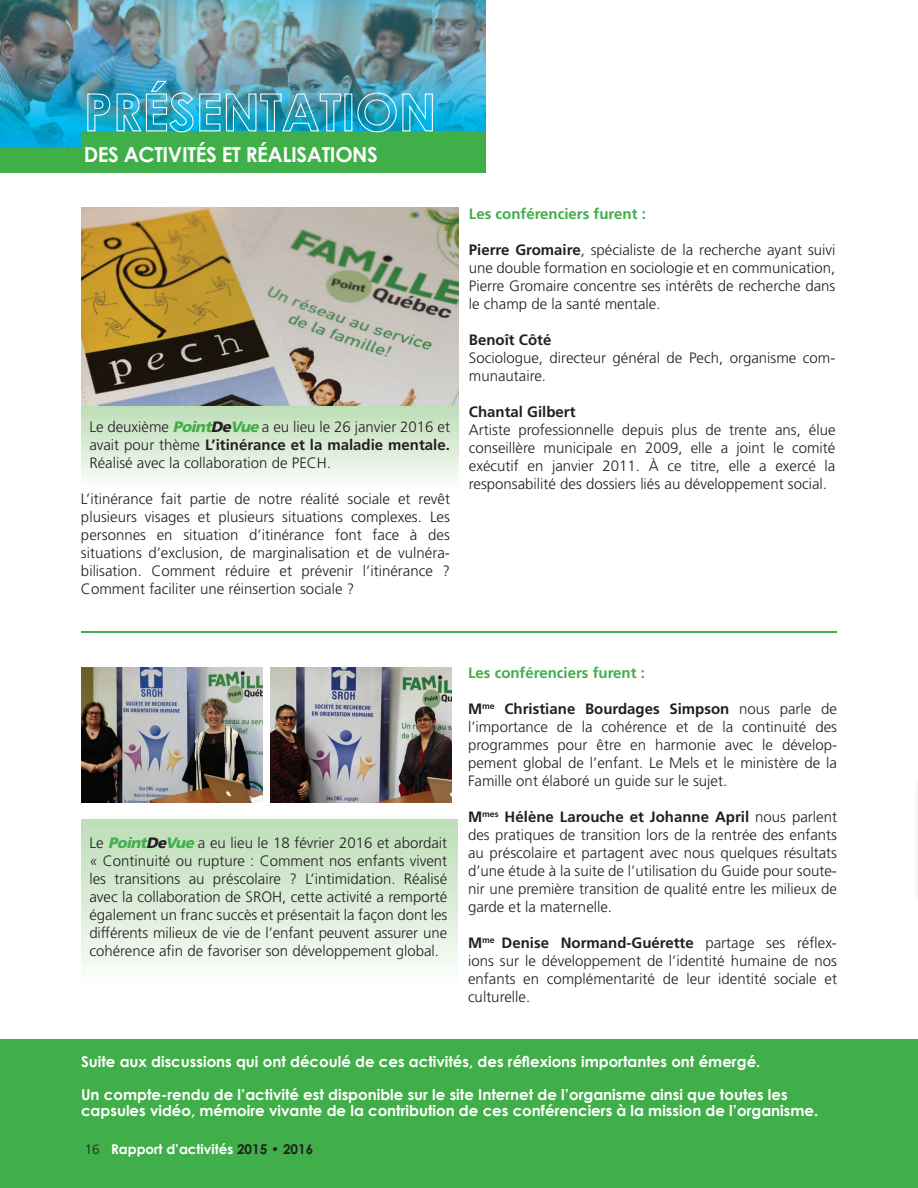
<style>
.page{position:relative;width:918px;height:1188px;background:#fff}
.page>*{position:absolute;margin:0;border:0;box-sizing:border-box;transform-origin:0 0}
.t1{font:700 20.7px "Century Gothic";letter-spacing:-.02em;color:#fff}
.t2{font:300 15px/18px "Frutiger";color:#231f20;text-align:justify}
.t3{font:700 15px/16.5px "Century Gothic";color:#fff}
.t4{font:700 15px "Frutiger";color:#40ae49}
.t5{font:700 15px "Frutiger";color:#231f20}
.t6{font:700 13.5px "Century Gothic";color:#fff}
.s1{font-weight:900;font-style:italic;color:#40ae49}
.s2{font-weight:900;font-style:italic}
.s3{font-weight:700}
.s4{font-family:"Frutiger";font-weight:300;color:#231f20}
.s5{color:#231f20}
</style>
<div class="page">
<div style="left:0;top:1039px;width:918px;height:149px;background:#40ae49"></div>
<div style="left:81px;top:819px;width:377px;height:168px;background:linear-gradient(to bottom,#bcddb6,#fcfdfc)"></div>
<img style="left:81px;top:667px;width:182px;height:136px">
<img style="left:270px;top:667px;width:181px;height:136px">
<hr style="left:81px;top:631px;width:756px;height:1px;background:#40ae49">
<img style="left:917px;top:785px;width:1px;height:111px">
<div style="left:81px;top:405px;width:378px;height:84px;background:linear-gradient(to bottom,#bcdcb5,#fbfdfb)"></div>
<img style="left:81px;top:207px;width:377px;height:198px">
<img style="left:0;top:0;width:485px;height:148px">
<div style="left:81px;top:131px;width:405px;height:37px;background:#40ae49"></div>
<div style="left:0;top:148px;width:486px;height:25px;background:#40ae49"></div>
<img style="left:87px;top:80px;width:255px;height:53px">
<svg style="left:357px;top:92px;width:76px;height:41px;background:#3cafc7"></svg>
<h1 class="t1" style="left:84px;top:142px;width:296px">DES ACTIVITÉS ET RÉALISATIONS</h1>
<p class="t2" style="left:89px;top:418px;width:362px">Le deuxième <span class="s1">Point</span><span class="s2">De</span><span class="s1">Vue</span> a eu lieu le 26 janvier 2016 et avait pour thème <span class="s3">L’itinérance et la maladie mentale.<br></span>Réalisé avec la collaboration de PECH.</p>
<p class="t2" style="left:81px;top:490px;width:371px">L’itinérance fait partie de notre réalité sociale et revêt plusieurs visages et plusieurs situations complexes. Les personnes en situation d’itinérance font face à des situations d’exclusion, de marginalisation et de vulnéra&shy;bilisation. Comment réduire et prévenir l’itinérance ?<br>Comment faciliter une réinsertion sociale ?</p>
<p class="t4" style="left:469px;top:205px;width:178px">Les conférenciers furent :</p>
<p class="t2" style="left:469px;top:241px;width:368px"><span class="s3">Pierre Gromaire</span>, spécialiste de la recherche ayant suivi une double formation en sociologie et en communication, Pierre Gromaire concentre ses intérêts de recherche dans le champ de la santé mentale.</p>
<p class="t5" style="left:469px;top:331px;width:84px">Benoît Côté</p>
<p class="t2" style="left:469px;top:349px;width:368px">Sociologue, directeur général de Pech, organisme com&shy;munautaire.</p>
<p class="t5" style="left:469px;top:403px;width:108px">Chantal Gilbert</p>
<p class="t2" style="left:469px;top:421px;width:368px">Artiste professionnelle depuis plus de trente ans, élue conseillère municipale en 2009, elle a joint le comité exécutif en janvier 2011. À ce titre, elle a exercé la responsabilité des dossiers liés au développement social.</p>
<p class="t2" style="left:89px;top:833px;width:359px">Le <span class="s1">Point</span><span class="s2">De</span><span class="s1">Vue</span> a eu lieu le 18 février 2016 et abordait « Continuité ou rupture : Comment nos enfants vivent les transitions au préscolaire ? L’intimidation. Réalisé avec la collaboration de SROH, cette activité a remporté également un franc succès et présentait la façon dont les différents milieux de vie de l’enfant peuvent assurer une cohérence afin de favoriser son développement global.</p>
<p class="t4" style="left:468px;top:664px;width:178px">Les conférenciers furent :</p>
<p class="t2" style="left:468px;top:699px;width:371px"><span class="s3">M</span><sup>me</sup> <span class="s3">Christiane Bourdages Simpson</span> nous parle de l’importance de la cohérence et de la continuité des programmes pour être en harmonie avec le dévelop&shy;pement global de l’enfant. Le Mels et le ministère de la Famille ont élaboré un guide sur le sujet.</p>
<p class="t2" style="left:468px;top:807px;width:371px"><span class="s3">M</span><sup>mes</sup> <span class="s3">Hélène Larouche et Johanne April</span> nous parlent des pratiques de transition lors de la rentrée des enfants au préscolaire et partagent avec nous quelques résultats d’une étude à la suite de l’utilisation du Guide pour soute&shy;nir une première transition de qualité entre les milieux de garde et la maternelle.</p>
<p class="t2" style="left:468px;top:933px;width:371px"><span class="s3">M</span><sup>me</sup> <span class="s3">Denise Normand-Guérette</span> partage ses réflex&shy;ions sur le développement de l’identité humaine de nos enfants en complémentarité de leur identité sociale et culturelle.</p>
<p class="t3" style="left:81px;top:1053px;width:681px">Suite aux discussions qui ont découlé de ces activités, des réflexions importantes ont émergé.</p>
<p class="t3" style="left:81px;top:1086px;width:739px">Un compte-rendu de l’activité est disponible sur le site Internet de l’organisme ainsi que toutes les capsules vidéo, mémoire vivante de la contribution de ces conférenciers à la mission de l’organisme.</p>
<p class="t6" style="left:85px;top:1140px;width:230px"><span class="s4">16</span> Rapport d’activités <span class="s5">2015 • 2016</span></p>
</div>
